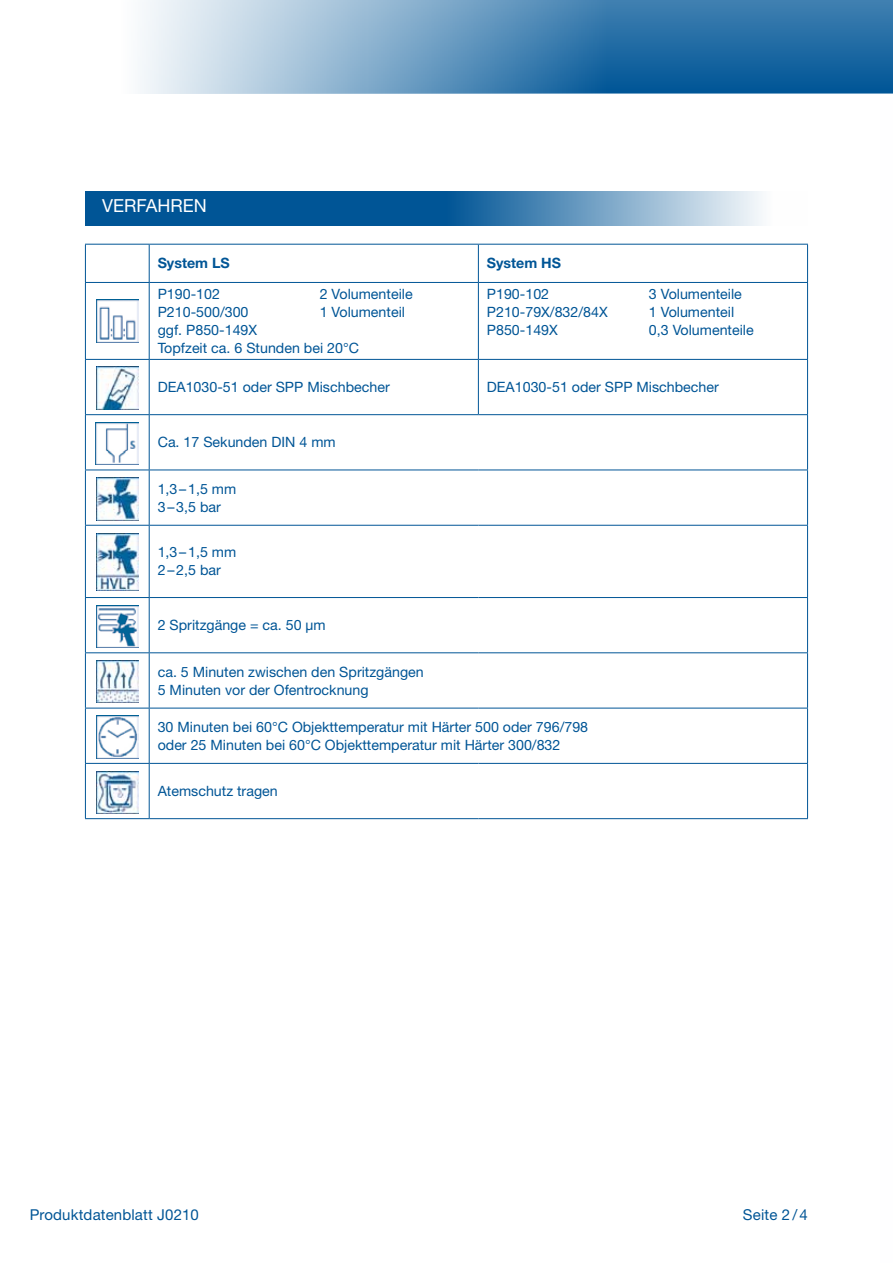
<style>
.page{position:relative;width:893px;height:1263px;background:#fff}
.page>*{position:absolute;margin:0;border:0;box-sizing:border-box;transform-origin:0 0}
.t1{font:18px "Helvetica Neue LT Std";color:#fff}
.t2{font:15px "Helvetica Neue LT Std";letter-spacing:.01em;color:#005596}
.t3{font:14.25px/18px "Helvetica Neue LT Std";color:#005596}
.t4{font:700 14.25px "Helvetica Neue LT Std";color:#005596}
</style>
<div class="page">
<svg style="left:140px;top:0;width:752px;height:94px;background:#6297be"></svg>
<svg style="left:892px;top:0;width:1px;height:94px"></svg>
<svg style="left:85px;top:191px;width:677px;height:34px;background:#397aad"></svg>
<hr style="left:85px;top:245px;width:1px;height:37px;background:#005596">
<hr style="left:85px;top:283px;width:1px;height:76px;background:#005596">
<hr style="left:85px;top:360px;width:1px;height:54px;background:#005596">
<hr style="left:85px;top:415px;width:1px;height:55px;background:#005596">
<hr style="left:85px;top:470px;width:1px;height:55px;background:#005596">
<hr style="left:85px;top:526px;width:1px;height:71px;background:#005596">
<hr style="left:85px;top:598px;width:1px;height:54px;background:#005596">
<hr style="left:85px;top:653px;width:1px;height:55px;background:#005596">
<hr style="left:85px;top:708px;width:1px;height:55px;background:#005596">
<hr style="left:85px;top:764px;width:1px;height:54px;background:#005596">
<hr style="left:85px;top:244px;width:64px;height:1px;background:#005596">
<hr style="left:85px;top:282px;width:64px;height:1px;background:#005596">
<hr style="left:85px;top:359px;width:64px;height:1px;background:#005596">
<hr style="left:85px;top:414px;width:64px;height:1px;background:#005596">
<hr style="left:85px;top:470px;width:64px;height:1px;background:#005596">
<hr style="left:85px;top:525px;width:64px;height:1px;background:#005596">
<hr style="left:85px;top:597px;width:64px;height:1px;background:#005596">
<hr style="left:85px;top:652px;width:64px;height:1px;background:#005596">
<hr style="left:85px;top:708px;width:64px;height:1px;background:#005596">
<hr style="left:85px;top:763px;width:64px;height:1px;background:#005596">
<hr style="left:85px;top:818px;width:64px;height:1px;background:#005596">
<hr style="left:149px;top:245px;width:1px;height:37px;background:#005596">
<hr style="left:149px;top:283px;width:1px;height:76px;background:#005596">
<hr style="left:149px;top:360px;width:1px;height:54px;background:#005596">
<hr style="left:149px;top:415px;width:1px;height:55px;background:#005596">
<hr style="left:149px;top:470px;width:1px;height:55px;background:#005596">
<hr style="left:149px;top:526px;width:1px;height:71px;background:#005596">
<hr style="left:149px;top:598px;width:1px;height:54px;background:#005596">
<hr style="left:149px;top:653px;width:1px;height:55px;background:#005596">
<hr style="left:149px;top:708px;width:1px;height:55px;background:#005596">
<hr style="left:149px;top:764px;width:1px;height:54px;background:#005596">
<hr style="left:149px;top:244px;width:329px;height:1px;background:#005596">
<hr style="left:478px;top:244px;width:330px;height:1px;background:#005596">
<hr style="left:478px;top:245px;width:1px;height:37px;background:#005596">
<hr style="left:807px;top:245px;width:1px;height:37px;background:#005596">
<hr style="left:478px;top:283px;width:1px;height:76px;background:#005596">
<hr style="left:807px;top:283px;width:1px;height:76px;background:#005596">
<hr style="left:478px;top:360px;width:1px;height:54px;background:#005596">
<hr style="left:807px;top:360px;width:1px;height:54px;background:#005596">
<hr style="left:807px;top:415px;width:1px;height:55px;background:#005596">
<hr style="left:807px;top:470px;width:1px;height:55px;background:#005596">
<hr style="left:807px;top:526px;width:1px;height:71px;background:#005596">
<hr style="left:807px;top:598px;width:1px;height:54px;background:#005596">
<hr style="left:807px;top:653px;width:1px;height:55px;background:#005596">
<hr style="left:807px;top:708px;width:1px;height:55px;background:#005596">
<hr style="left:807px;top:764px;width:1px;height:54px;background:#005596">
<hr style="left:149px;top:282px;width:329px;height:1px;background:#005596">
<hr style="left:478px;top:282px;width:330px;height:1px;background:#005596">
<hr style="left:149px;top:359px;width:329px;height:1px;background:#005596">
<hr style="left:478px;top:359px;width:330px;height:1px;background:#005596">
<hr style="left:149px;top:414px;width:329px;height:1px;background:#005596">
<hr style="left:478px;top:414px;width:330px;height:1px;background:#005596">
<hr style="left:149px;top:470px;width:329px;height:1px;background:#005596">
<hr style="left:478px;top:470px;width:330px;height:1px;background:#005596">
<hr style="left:149px;top:525px;width:329px;height:1px;background:#005596">
<hr style="left:478px;top:525px;width:330px;height:1px;background:#005596">
<hr style="left:149px;top:597px;width:329px;height:1px;background:#005596">
<hr style="left:478px;top:597px;width:330px;height:1px;background:#005596">
<hr style="left:149px;top:652px;width:329px;height:1px;background:#005596">
<hr style="left:478px;top:652px;width:330px;height:1px;background:#005596">
<hr style="left:149px;top:708px;width:329px;height:1px;background:#005596">
<hr style="left:478px;top:708px;width:330px;height:1px;background:#005596">
<hr style="left:149px;top:763px;width:329px;height:1px;background:#005596">
<hr style="left:478px;top:763px;width:330px;height:1px;background:#005596">
<hr style="left:149px;top:818px;width:329px;height:1px;background:#005596">
<hr style="left:478px;top:818px;width:330px;height:1px;background:#005596">
<img style="left:96px;top:715px;width:43px;height:43px">
<img style="left:96px;top:605px;width:43px;height:43px">
<img style="left:96px;top:534px;width:43px;height:56px">
<img style="left:96px;top:771px;width:43px;height:43px">
<img style="left:96px;top:478px;width:43px;height:42px">
<img style="left:96px;top:367px;width:43px;height:42px">
<img style="left:96px;top:660px;width:43px;height:43px">
<img style="left:96px;top:422px;width:42px;height:43px">
<img style="left:96px;top:300px;width:43px;height:42px">
<p class="t1" style="left:102px;top:195px;width:106px">Verfahren</p>
<p class="t4" style="left:158px;top:254px;width:74px">System LS</p>
<p class="t4" style="left:487px;top:254px;width:76px">System HS</p>
<p class="t3" style="left:158px;top:285px;width:64px">P190-102</p>
<p class="t3" style="left:320px;top:285px;width:94px">2 Volumenteile</p>
<p class="t3" style="left:158px;top:303px;width:92px">P210-500/300</p>
<p class="t3" style="left:320px;top:303px;width:87px">1 Volumenteil</p>
<p class="t3" style="left:158px;top:321px;width:203px">ggf. P850-149X<br>Topfzeit ca. 6 Stunden bei 20°C</p>
<p class="t3" style="left:487px;top:285px;width:64px">P190-102</p>
<p class="t3" style="left:649px;top:285px;width:94px">3 Volumenteile</p>
<p class="t3" style="left:487px;top:303px;width:122px">P210-79X/832/84X</p>
<p class="t3" style="left:649px;top:303px;width:87px">1 Volumenteil</p>
<p class="t3" style="left:487px;top:321px;width:73px">P850-149X</p>
<p class="t3" style="left:649px;top:321px;width:106px">0,3 Volumenteile</p>
<p class="t3" style="left:158px;top:378px;width:234px">DEA1030-51 oder SPP Mischbecher</p>
<p class="t3" style="left:487px;top:378px;width:234px">DEA1030-51 oder SPP Mischbecher</p>
<p class="t3" style="left:158px;top:433px;width:179px">Ca. 17 Sekunden DIN 4 mm</p>
<p class="t3" style="left:158px;top:479px;width:80px">1,3–1,5 mm<br>3–3,5 bar</p>
<p class="t3" style="left:158px;top:543px;width:80px">1,3–1,5 mm<br>2–2,5 bar</p>
<p class="t3" style="left:158px;top:616px;width:169px">2 Spritzgänge = ca. 50 µm</p>
<p class="t3" style="left:158px;top:662px;width:268px">ca. 5 Minuten zwischen den Spritzgängen<br>5 Minuten vor der Ofentrocknung</p>
<p class="t3" style="left:158px;top:717px;width:432px">30 Minuten bei 60°C Objekttemperatur mit Härter 500 oder 796/798 oder 25 Minuten bei 60°C Objekttemperatur mit Härter 300/832</p>
<p class="t3" style="left:158px;top:782px;width:122px">Atemschutz tragen</p>
<p class="t2" style="left:30px;top:1206px;width:171px">Produktdatenblatt J0210</p>
<p class="t2" style="left:743px;top:1206px;width:66px">Seite 2 / 4</p>
</div>
